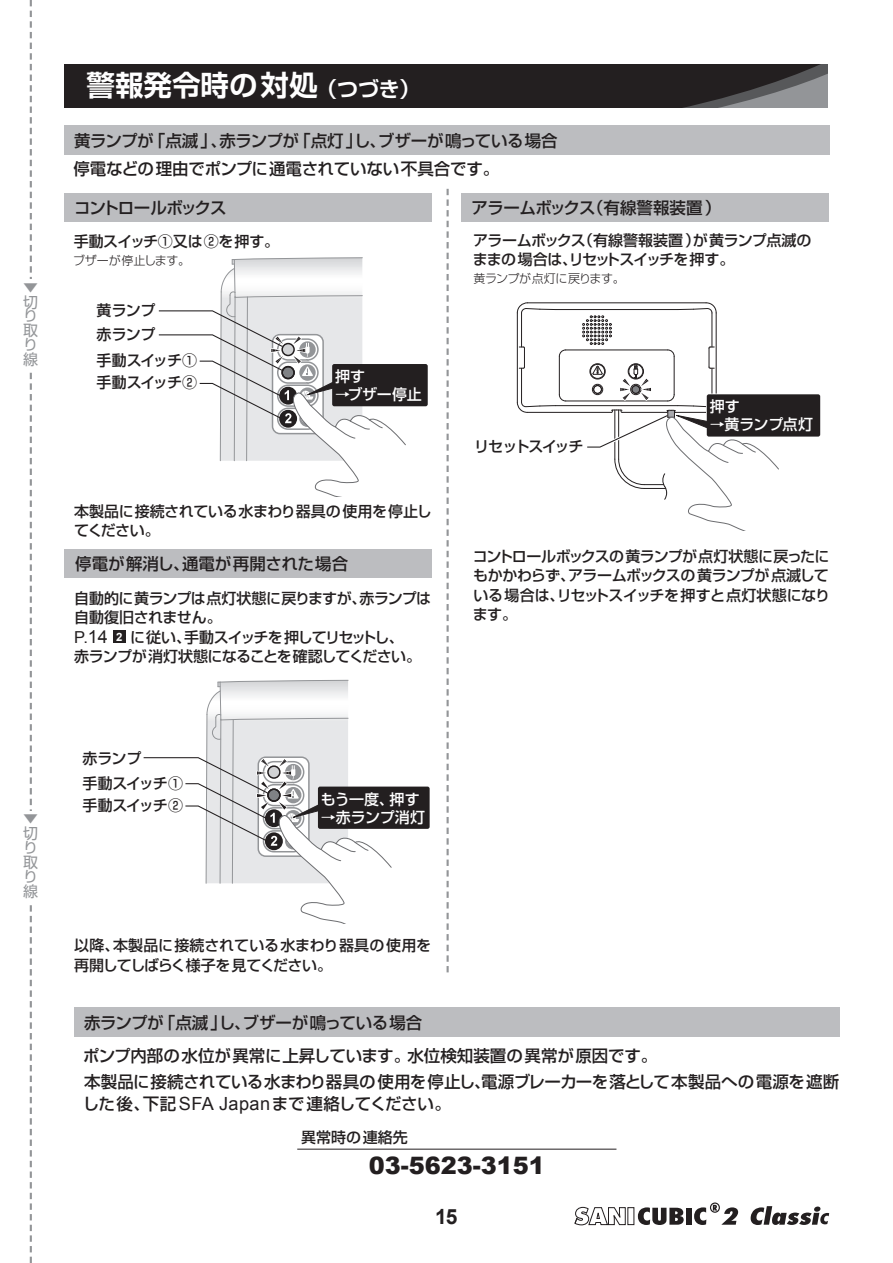
<style>
.page{position:relative;width:893px;height:1263px;background:#fff}
.page>*{position:absolute;margin:0;border:0;box-sizing:border-box;transform-origin:0 0}
.t1{font:700 28.5px "Shin Go Pro De";color:#fff}
.t2{font:900 24px "Arial";color:#231f20}
.t3{font:700 21px "Arial";color:#231f20}
.t4{font:500 16.5px/21px "Shin Go Pro";letter-spacing:-.01em;color:#231f20}
.t5{font:500 16.5px "Shin Go Pro";letter-spacing:-.065em;color:#231f20}
.t6{font:500 15px/19.5px "Shin Go Pro";letter-spacing:-.03em;color:#231f20}
.t7{font:500 15px/19.5px "Shin Go Pro";letter-spacing:-.005em;color:#231f20}
.t8{font:500 15px "Shin Go Pro";letter-spacing:-.005em;color:#fff}
.t9{font:15px/15.1px "Shin Go Pro";color:#939598}
.t10{font:500 15px "Shin Go Pro";letter-spacing:-.09em;color:#231f20}
.t11{font:500 15px "Shin Go Pro";color:#231f20}
.t12{font:300 12px "Shin Go Pro";letter-spacing:-.03em;color:#231f20}
.s1{font-size:21px}
.s2{font-family:"Arial";font-weight:400;font-size:16.5px}
.s3{font-family:"Arial";font-weight:400;font-size:18px}
.s4{font-family:"Arial";font-weight:700;font-size:11.4px;color:#fff}
.s5{font-family:"Arial";font-weight:400;font-size:18.15px}
</style>
<div class="page">
<div style="left:64px;top:64px;width:763px;height:44px;background:#231f20"></div>
<svg style="left:683px;top:64px;width:144px;height:44px"></svg>
<svg style="left:575px;top:1207px;width:51px;height:18px"></svg>
<svg style="left:638px;top:1207px;width:46px;height:18px"></svg>
<div style="left:686px;top:1208px;width:6px;height:17px;background:#231f20"></div>
<svg style="left:694px;top:1202px;width:44px;height:23px"></svg>
<svg style="left:750px;top:1206px;width:79px;height:19px"></svg>
<svg style="left:30px;top:0;width:2px;height:1263px"></svg>
<div style="left:21px;top:279px;width:20px;height:93px;background:#fff"></div>
<div style="left:21px;top:811px;width:20px;height:93px;background:#fff"></div>
<hr style="left:297px;top:1149px;width:319px;height:1px;background:#231f20">
<div style="left:64px;top:125px;width:765px;height:30px;background:#bcbdc0"></div>
<div style="left:74px;top:1008px;width:765px;height:29px;background:#bcbdc0"></div>
<div style="left:113px;top:630px;width:13px;height:13px;background:#231f20"></div>
<svg style="left:158px;top:257px;width:248px;height:239px"></svg>
<div style="left:332px;top:364px;width:96px;height:42px;background:#231f20;border-radius:2px"></div>
<hr style="left:556px;top:405px;width:122px;height:1px;background:#231f20">
<hr style="left:556px;top:309px;width:122px;height:1px;background:#231f20">
<hr style="left:566px;top:401px;width:102px;height:1px;background:#231f20">
<hr style="left:566px;top:350px;width:102px;height:1px;background:#231f20">
<svg style="left:559px;top:349px;width:7px;height:7px"></svg>
<hr style="left:559px;top:356px;width:1px;height:39px;background:#231f20">
<hr style="left:527px;top:412px;width:84px;height:1px;background:#231f20">
<hr style="left:527px;top:302px;width:179px;height:1px;background:#231f20">
<hr style="left:517px;top:313px;width:1px;height:89px;background:#231f20">
<svg style="left:519px;top:346px;width:6px;height:23px"></svg>
<hr style="left:521px;top:368px;width:1px;height:34px;background:#231f20">
<hr style="left:521px;top:313px;width:1px;height:34px;background:#231f20">
<svg style="left:516px;top:302px;width:40px;height:12px"></svg>
<svg style="left:516px;top:394px;width:50px;height:19px"></svg>
<div style="left:707px;top:394px;width:113px;height:43px;background:#231f20;border-radius:2px"></div>
<svg style="left:582px;top:302px;width:197px;height:228px"></svg>
<svg style="left:143px;top:679px;width:249px;height:245px"></svg>
<div style="left:318px;top:786px;width:112px;height:43px;background:#231f20;border-radius:2px"></div>
<svg style="left:447px;top:189px;width:2px;height:783px"></svg>
<div style="left:64px;top:549px;width:368px;height:29px;background:#bcbdc0"></div>
<div style="left:461px;top:193px;width:368px;height:29px;background:#bcbdc0"></div>
<div style="left:64px;top:193px;width:368px;height:29px;background:#bcbdc0"></div>
<p class="t9" style="left:23px;top:278px;width:16px">▼切</p>
<p class="t9" style="left:23px;top:306px;width:16px">り取</p>
<p class="t9" style="left:23px;top:335px;width:16px">り線</p>
<p class="t9" style="left:23px;top:809px;width:16px">▼切</p>
<p class="t9" style="left:23px;top:838px;width:16px">り取</p>
<p class="t9" style="left:23px;top:867px;width:16px">り線</p>
<h1 class="t1" style="left:87px;top:62px;width:335px">警報発令時の対処<span class="s1">（つづき）</span></h1>
<p class="t4" style="left:74px;top:128px;width:485px">黄ランプが「点滅」、赤ランプが「点灯」し、ブザーが鳴っている場合</p>
<p class="t4" style="left:73px;top:156px;width:427px">停電などの理由でポンプに通電されていない不具合です。</p>
<p class="t5" style="left:74px;top:194px;width:154px">コントロールボックス</p>
<p class="t4" style="left:472px;top:195px;width:251px">アラームボックス（有線警報装置）</p>
<p class="t6" style="left:74px;top:230px;width:207px">手動スイッチ①又は②を押す。</p>
<p class="t12" style="left:73px;top:250px;width:118px">ブザーが停止します。</p>
<p class="t6" style="left:97px;top:296px;width:60px;line-height:24px">黄ランプ赤ランプ</p>
<p class="t6" style="left:97px;top:371px;width:102px">手動スイッチ②</p>
<p class="t8" style="left:335px;top:364px;width:32px">押す</p>
<p class="t8" style="left:335px;top:382px;width:88px">→ブザー停止</p>
<p class="t6" style="left:97px;top:349px;width:102px">手動スイッチ①</p>
<p class="t6" style="left:74px;top:499px;width:359px">本製品に接続されている水まわり器具の使用を停止してください。</p>
<p class="t4" style="left:75px;top:551px;width:275px">停電が解消し、通電が再開された場合</p>
<p class="t6" style="left:74px;top:586px;width:359px">自動的に黄ランプは点灯状態に戻りますが、赤ランプは自動復旧されません。<br><span class="s2">P.</span><span class="s3">14</span> <span class="s4">2</span> に従い、手動スイッチを押してリセットし、<br>赤ランプが消灯状態になることを確認してください。</p>
<p class="t6" style="left:82px;top:747px;width:60px">赤ランプ</p>
<p class="t6" style="left:82px;top:794px;width:102px">手動スイッチ②</p>
<p class="t8" style="left:321px;top:787px;width:100px">もう一度、押す</p>
<p class="t8" style="left:321px;top:805px;width:106px">→赤ランプ消灯</p>
<p class="t6" style="left:82px;top:771px;width:102px">手動スイッチ①</p>
<p class="t6" style="left:473px;top:229px;width:340px">アラームボックス（有線警報装置）が黄ランプ点滅のままの場合は、リセットスイッチを押す。</p>
<p class="t12" style="left:473px;top:269px;width:153px">黄ランプが点灯に戻ります。</p>
<p class="t10" style="left:474px;top:434px;width:111px">リセットスイッチ</p>
<p class="t8" style="left:710px;top:394px;width:32px">押す</p>
<p class="t8" style="left:710px;top:412px;width:105px">→黄ランプ点灯</p>
<p class="t6" style="left:473px;top:544px;width:359px;text-align:justify">コントロールボックスの黄ランプが点灯状態に戻ったにもかかわらず、アラームボックスの黄ランプが点滅している場合は、リセットスイッチを押すと点灯状態になります。</p>
<p class="t7" style="left:74px;top:934px;width:359px">以降、本製品に接続されている水まわり器具の使用を再開してしばらく様子を見てください。</p>
<p class="t4" style="left:84px;top:1010px;width:340px">赤ランプが「点滅」し、ブザーが鳴っている場合</p>
<p class="t4" style="left:83px;top:1043px;width:576px">ポンプ内部の水位が異常に上昇しています。水位検知装置の異常が原因です。</p>
<p class="t4" style="left:83px;top:1070px;width:758px">本製品に接続されている水まわり器具の使用を停止し、電源ブレーカーを落として本製品への電源を遮断した後、下記<span class="s5">SFA Japan</span>まで連絡してください。</p>
<p class="t11" style="left:301px;top:1124px;width:108px">異常時の連絡先</p>
<h2 class="t2" style="left:369px;top:1148px;width:178px">03-5623-3151</h2>
<h3 class="t3" style="left:435px;top:1203px;width:24px">15</h3>
</div>
